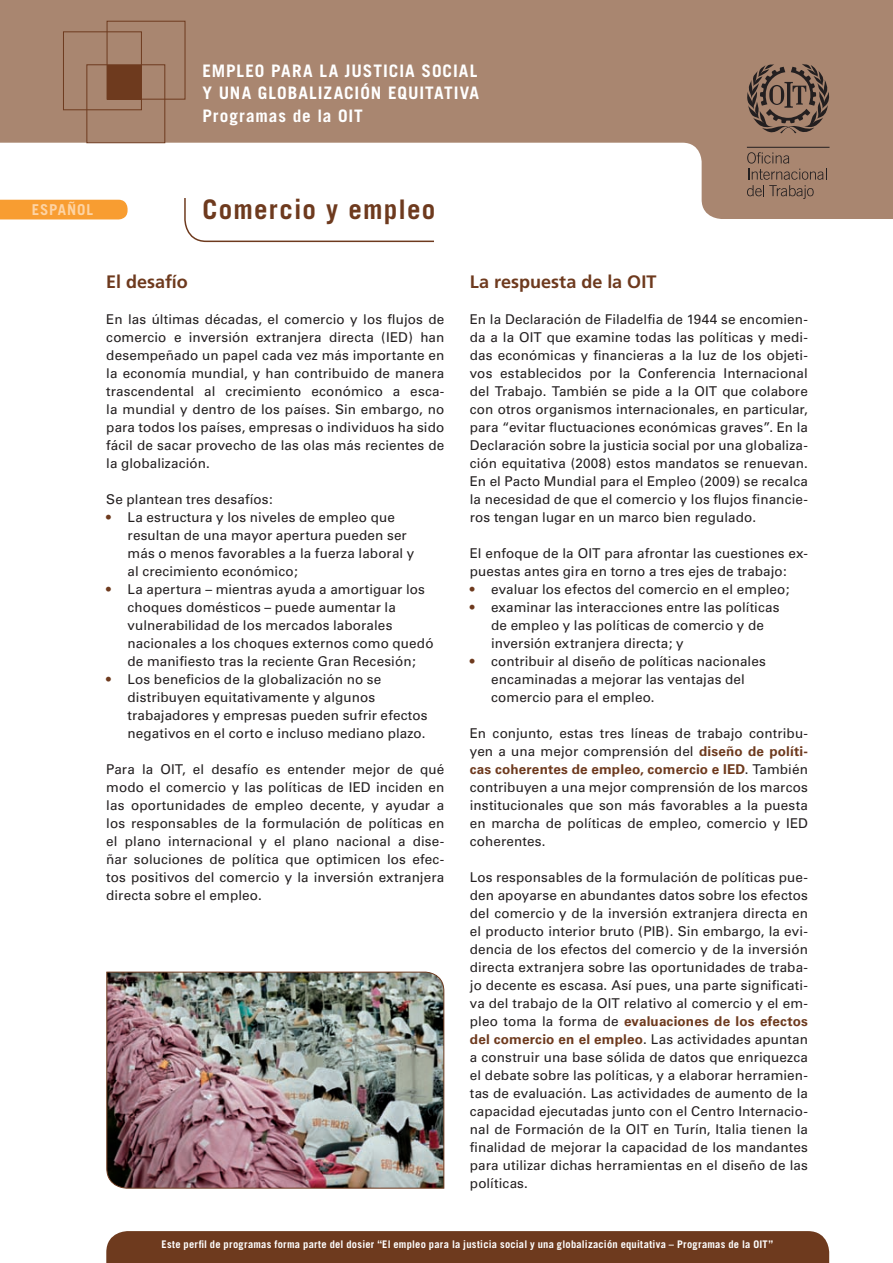
<style>
.page{position:relative;width:893px;height:1263px;background:#fff}
.page>*{position:absolute;margin:0;border:0;box-sizing:border-box;transform-origin:0 0}
.t1{font:700 27px "Trade Gothic";letter-spacing:.045em;color:#6e3a1e}
.t2{font:700 18px "Frutiger";color:#6e3a1e}
.t3{font:700 17.25px/22.5px "Trade Gothic";letter-spacing:.055em;color:#fff;text-align:justify}
.t4{font:700 15px "Trade Gothic";letter-spacing:.055em;color:#fdd4a5}
.t5{font:13.5px/18px "Univers";letter-spacing:.005em;color:#231f20}
.t6{font:700 10.5px "Trade Gothic";letter-spacing:.025em;color:#fff}
.s1{color:#6e3a1e}
.s2{font-weight:700;color:#6e3a1e}
</style>
<div class="page">
<svg style="left:0;top:0;width:893px;height:219px;fill:#a98670"></svg>
<div style="left:107px;top:65px;width:34px;height:34px;background:#6e3a1e"></div>
<div style="left:107px;top:21px;width:78px;height:79px;border:1px solid #6e3a1e"></div>
<div style="left:63px;top:31px;width:79px;height:79px;border:1px solid #6e3a1e"></div>
<div style="left:86px;top:64px;width:79px;height:79px;border:1px solid #6e3a1e"></div>
<div style="left:106px;top:1231px;width:723px;height:32px;background:#6e3a1e"></div>
<hr style="left:747px;top:147px;width:82px;height:1px;background:#231f20">
<svg style="left:747px;top:152px;width:80px;height:47px;background:#977865"></svg>
<svg style="left:747px;top:64px;width:83px;height:71px;background:#7f6556"></svg>
<div style="left:0;top:200px;width:128px;height:19px;background:#f89d31"></div>
<svg style="left:183px;top:197px;width:252px;height:46px"></svg>
<img style="left:106px;top:971px;width:339px;height:218px">
<p class="t3" style="left:202px;top:59px;width:278px">EMPLEO PARA LA JUSTICIA SOCIAL Y UNA GLOBALIZACIÓN EQUITATIVA Programas de la OIT</p>
<p class="t4" style="left:32px;top:200px;width:63px">ESPAÑOL</p>
<h1 class="t1" style="left:202px;top:193px;width:235px">Comercio y empleo</h1>
<h2 class="t2" style="left:106px;top:271px;width:83px">El desafío</h2>
<p class="t5" style="left:106px;top:310px;width:340px;text-align:justify">En las últimas décadas, el comercio y los flujos de comercio e inversión extranjera directa (IED) han desempeñado un papel cada vez más importante en la economía mundial, y han contribuido de manera trascendental al crecimiento económico a esca&shy;la mundial y dentro de los países. Sin embargo, no para todos los países, empresas o individuos ha sido fácil de sacar provecho de las olas más recientes de la globalización.</p>
<p class="t5" style="left:106px;top:490px;width:168px">Se plantean tres desafíos:</p>
<p class="t5" style="left:128px;top:508px;width:288px;text-indent:-21px"><span class="s1">•</span> La estructura y los niveles de empleo que resultan de una mayor apertura pueden ser más o menos favorables a la fuerza laboral y al crecimiento económico;</p>
<p class="t5" style="left:128px;top:580px;width:308px;text-indent:-21px"><span class="s1">•</span> La apertura – mientras ayuda a amortiguar los choques domésticos – puede aumentar la vulnerabilidad de los mercados laborales nacionales a los choques externos como quedó de manifiesto tras la reciente Gran Recesión;</p>
<p class="t5" style="left:128px;top:670px;width:302px;text-indent:-21px"><span class="s1">•</span> Los beneficios de la globalización no se distribuyen equitativamente y algunos trabajadores y empresas pueden sufrir efectos negativos en el corto e incluso mediano plazo.</p>
<p class="t5" style="left:106px;top:760px;width:340px;text-align:justify">Para la OIT, el desafío es entender mejor de qué modo el comercio y las políticas de IED inciden en las oportunidades de empleo decente, y ayudar a los responsables de la formulación de políticas en el plano internacional y el plano nacional a dise&shy;ñar soluciones de política que optimicen los efec&shy;tos positivos del comercio y la inversión extranjera directa sobre el empleo.</p>
<h2 class="t2" style="left:470px;top:271px;width:188px">La respuesta de la OIT</h2>
<p class="t5" style="left:470px;top:310px;width:340px;text-align:justify">En la Declaración de Filadelfia de 1944 se encomien&shy;da a la OIT que examine todas las políticas y medi&shy;das económicas y financieras a la luz de los objeti&shy;vos establecidos por la Conferencia Internacional del Trabajo. También se pide a la OIT que colabore con otros organismos internacionales, en particular, para “evitar fluctuaciones económicas graves”. En la Declaración sobre la justicia social por una globaliza&shy;ción equitativa (2008) estos mandatos se renuevan.<br>En el Pacto Mundial para el Empleo (2009) se recalca la necesidad de que el comercio y los flujos financie&shy;ros tengan lugar en un marco bien regulado.</p>
<p class="t5" style="left:470px;top:544px;width:340px">El enfoque de la OIT para afrontar las cuestiones ex&shy;puestas antes gira en torno a tres ejes de trabajo:</p>
<p class="t5" style="left:470px;top:580px;width:321px"><span class="s1">•</span> evaluar los efectos del comercio en el empleo;</p>
<p class="t5" style="left:491px;top:598px;width:290px;text-indent:-21px"><span class="s1">•</span> examinar las interacciones entre las políticas de empleo y las políticas de comercio y de inversión extranjera directa; y</p>
<p class="t5" style="left:491px;top:652px;width:276px;text-indent:-21px"><span class="s1">•</span> contribuir al diseño de políticas nacionales encaminadas a mejorar las ventajas del comercio para el empleo.</p>
<p class="t5" style="left:470px;top:724px;width:340px;text-align:justify">En conjunto, estas tres líneas de trabajo contribu&shy;yen a una mejor comprensión del <span class="s2">diseño de políti&shy;cas coherentes de empleo, comercio e IED</span>. También contribuyen a una mejor comprensión de los marcos institucionales que son más favorables a la puesta en marcha de políticas de empleo, comercio y IED coherentes.</p>
<p class="t5" style="left:470px;top:868px;width:340px;text-align:justify">Los responsables de la formulación de políticas pue&shy;den apoyarse en abundantes datos sobre los efectos del comercio y de la inversión extranjera directa en el producto interior bruto (PIB). Sin embargo, la evi&shy;dencia de los efectos del comercio y de la inversión directa extranjera sobre las oportunidades de traba&shy;jo decente es escasa. Así pues, una parte significati&shy;va del trabajo de la OIT relativo al comercio y el em&shy;pleo toma la forma de <span class="s2">evaluaciones de los efectos del comercio en el empleo</span>. Las actividades apuntan a construir una base sólida de datos que enriquezca el debate sobre las políticas, y a elaborar herramien&shy;tas de evaluación. Las actividades de aumento de la capacidad ejecutadas junto con el Centro Internacio&shy;nal de Formación de la OIT en Turín, Italia tienen la finalidad de mejorar la capacidad de los mandantes para utilizar dichas herramientas en el diseño de las políticas.</p>
<p class="t6" style="left:161px;top:1237px;width:613px">Este perfil de programas forma parte del dosier “El empleo para la justicia social y una globalización equitativa – Programas de la OIT”</p>
</div>
